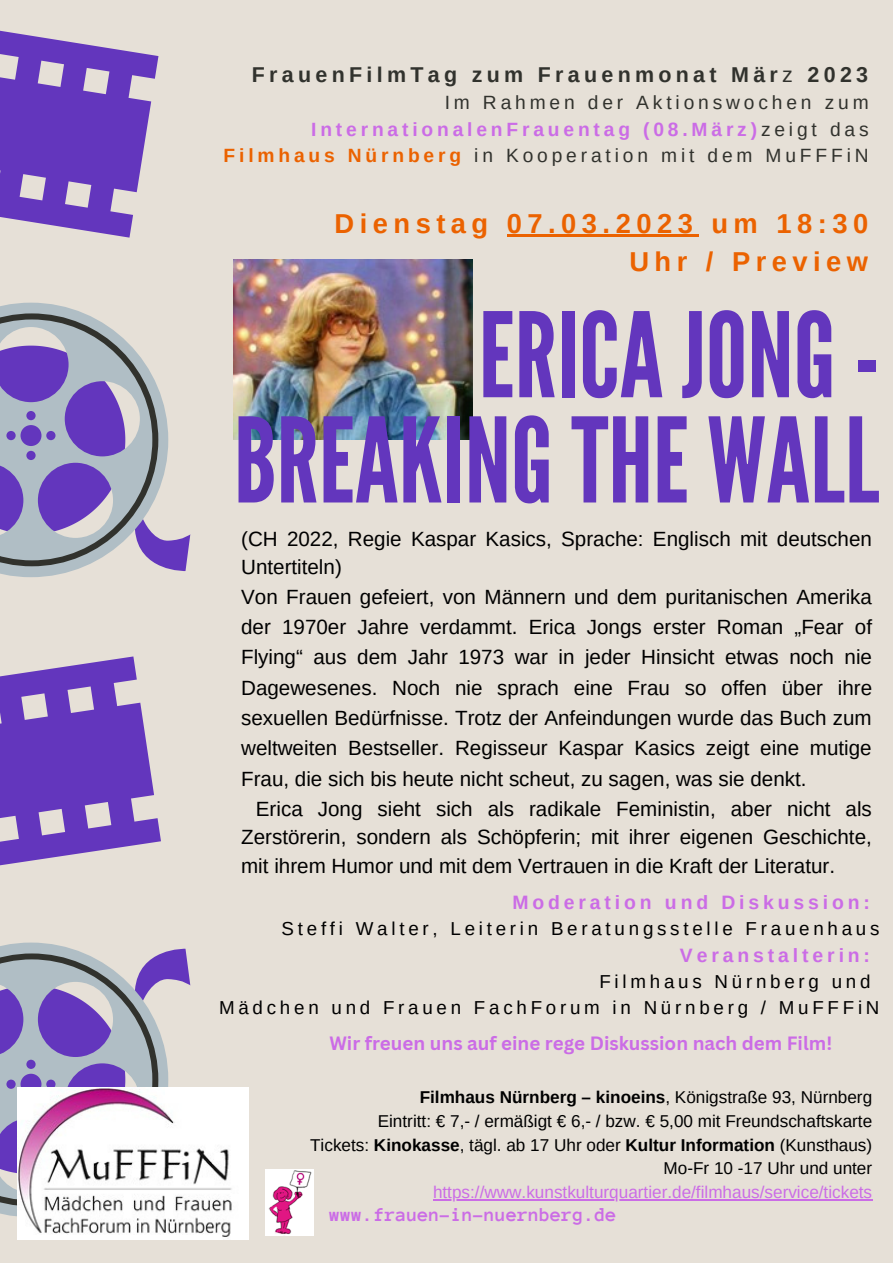
<style>
.page{position:relative;width:893px;height:1263px;background:#e6e0d7}
.page>*{position:absolute;margin:0;border:0;box-sizing:border-box;transform-origin:0 0}
.t1{font:117.23px/105.2px "League Gothic";color:#6336bd;text-align:right}
.t2{font:700 27.3px/38.2px "Arimo";letter-spacing:.2em;color:#eb6200;text-align:right}
.t3{font:700 21.45px "Arimo";letter-spacing:.2em;color:#31322d}
.t4{font:20.62px/30px "Arimo";color:#000}
.t5{font:700 20.25px "Anonymous Pro";color:#cb6ce6}
.t6{font:700 19.42px "Arimo";letter-spacing:.2em;color:#cb6ce6}
.t7{font:19.2px/26.5px "Arimo";letter-spacing:.2em;color:#31322d;text-align:right}
.t8{font:18.75px/25.9px "Arimo";letter-spacing:.2em;color:#000}
.t9{font:700 18.75px "Canva Sans";color:#cb6ce6}
.t10{font:17.17px/23.6px "Arimo";color:#000;text-align:right}
.t11{font:17.17px "Arimo";color:#cb6ce6}
.s1{font-weight:400}
.s2{font-weight:700;color:#cb6ce6}
.s3{font-weight:700;color:#eb6200}
.s4{font-weight:700}
</style>
<div class="page">
<svg style="left:0;top:303px;width:83px;height:274px"></svg>
<svg style="left:0;top:313px;width:190px;height:259px"></svg>
<svg style="left:0;top:942px;width:65px;height:275px"></svg>
<svg style="left:0;top:947px;width:190px;height:259px"></svg>
<svg style="left:0;top:30px;width:158px;height:208px"></svg>
<svg style="left:0;top:656px;width:161px;height:210px"></svg>
<img style="left:265px;top:1170px;width:48px;height:65px">
<img style="left:233px;top:259px;width:240px;height:181px">
<img style="left:18px;top:1088px;width:230px;height:151px">
<hr style="left:507px;top:235px;width:191px;height:2px;background:#eb6200">
<hr style="left:433px;top:1199px;width:439px;height:2px;background:#cb6ce6">
<p class="t3" style="left:252px;top:63px;width:618px">FrauenFilmTag zum Frauenmonat Mär<span class="s1">z</span> 2023</p>
<p class="t7" style="left:224px;top:89px;width:646px">Im Rahmen der Aktionswochen zum<br><span class="s2">InternationalenFrauentag (08.März)</span>zeigt das<br><span class="s3">Filmhaus Nürnberg</span> in Kooperation mit dem MuFFFiN</p>
<h2 class="t2" style="left:334px;top:204px;width:535px">Dienstag 07.03.2023 um 18:30<br>Uhr / Preview</h2>
<h1 class="t1" style="left:234px;top:305px;width:647px">ERICAJONG-<br>BREAKINGTHE WALL</h1>
<p class="t4" style="left:241px;top:523px;width:632px">(CH 2022, Regie Kaspar Kasics, Sprache: Englisch mit deutschen Untertiteln)<br>Von Frauen gefeiert, von Männern und dem puritanischen Amerika der 1970er Jahre verdammt. Erica Jongs erster Roman „Fear of Flying“ aus dem Jahr 1973 war in jeder Hinsicht etwas noch nie Dagewesenes. Noch nie sprach eine Frau so offen über ihre sexuellen Bedürfnisse. Trotz der Anfeindungen wurde das Buch zum weltweiten Bestseller. Regisseur Kaspar Kasics zeigt eine mutige Frau, die sich bis heute nicht scheut, zu sagen, was sie denkt.</p>
<p class="t4" style="left:241px;top:794px;width:632px;line-height:28.7px;text-align:justify;text-indent:15px">Erica Jong sieht sich als radikale Feministin, aber nicht als Zerstörerin, sondern als Schöpferin; mit ihrer eigenen Geschichte, mit ihrem Humor und mit dem Vertrauen in die Kraft der Literatur.</p>
<p class="t6" style="left:512px;top:891px;width:359px">Moderation und Diskussion:</p>
<p class="t8" style="left:282px;top:915px;width:599px">Steffi Walter, Leiterin Beratungsstelle Frauenhaus</p>
<p class="t6" style="left:680px;top:944px;width:192px">Veranstalterin:</p>
<p class="t8" style="left:219px;top:968px;width:662px;text-indent:380px">Filmhaus Nürnberg und<br>Mädchen und Frauen FachForum in Nürnberg / MuFFFiN</p>
<p class="t9" style="left:329px;top:1030px;width:504px">Wir freuen uns auf eine rege Diskussion nach dem Film!</p>
<p class="t10" style="left:310px;top:1085px;width:563px"><span class="s4">Filmhaus Nürnberg – kinoeins</span>, Königstraße 93, Nürnberg<br>Eintritt: € 7,- / ermäßigt € 6,- / bzw. € 5,00 mit Freundschaftskarte<br>Tickets: <span class="s4">Kinokasse</span>, tägl. ab 17 Uhr oder <span class="s4">Kultur Information</span> (Kunsthaus)<br>Mo-Fr 10 -17 Uhr und unter</p>
<p class="t11" style="left:433px;top:1182px;width:441px">https://www.kunstkulturquartier.de/filmhaus/service/tickets</p>
<p class="t5" style="left:329px;top:1204px;width:289px">www.frauen-in-nuernberg.de</p>
</div>
